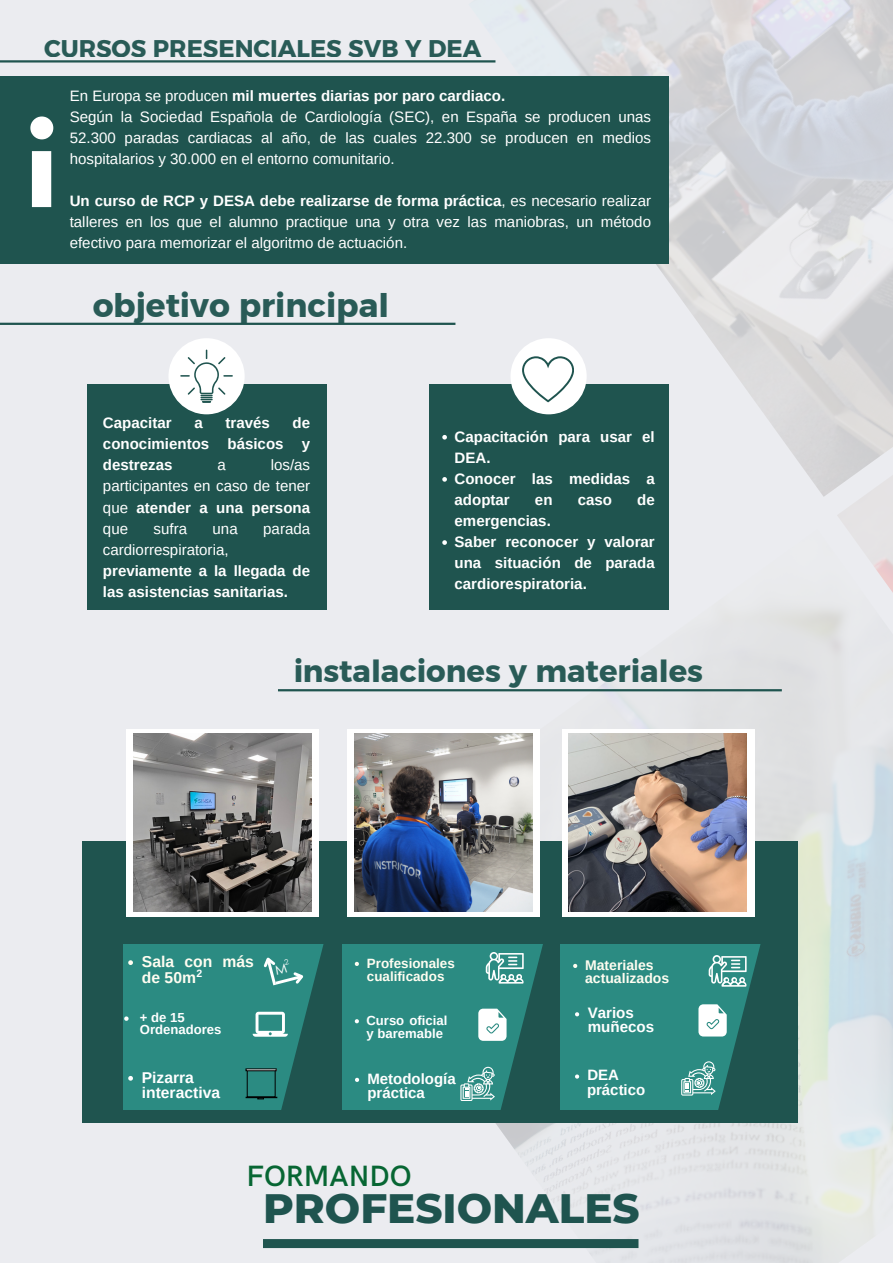
<style>
.page{position:relative;width:893px;height:1264px;background:#fff}
.page>*{position:absolute;margin:0;border:0;box-sizing:border-box;transform-origin:0 0}
.t1{font:700 109.05px "League Spartan";color:#fff}
.t2{font:800 41.85px "Montserrat";color:#1f544f}
.t3{font:32.7px "Kief Montaser Bold";color:#1f544f}
.t4{font:30.6px "Kief Montaser Bold";color:#1f544f}
.t5{font:600 29.4px "HK Grotesk";color:#076633}
.t6{font:24px "Kief Montaser Bold";color:#1f544f}
.t7{font:700 15.75px/15.5px "Arimo";color:#fffdf1}
.t8{font:700 15.6px/14.9px "Arimo";color:#fff}
.t9{font:700 15.15px/14.2px "Arimo";color:#fff}
.t10{font:15px/21px "Arimo";color:#fff;text-align:justify}
.t11{font:700 15px/21px "Arimo";color:#fff}
.t12{font:700 13.95px/13px "Arimo";color:#fffdf1}
.t13{font:700 13.35px/13px "Arimo";color:#fffdf1}
.t14{font:700 13.05px/12px "Arimo";color:#fff}
.t15{font:700 10.5px "Arimo";color:#fff}
.s1{font-weight:400}
.s2{font-weight:700}
</style>
<div class="page">
<div style="left:0;top:0;width:892px;height:1262px;background:#ebecf0"></div>
<img style="left:324px;top:529px;width:568px;height:733px">
<img style="left:468px;top:0;width:424px;height:497px">
<div style="left:263px;top:1238px;width:375px;height:9px;background:#1f544f"></div>
<hr style="left:0;top:60px;width:495px;height:2px;background:#1f544f">
<div style="left:0;top:76px;width:668px;height:187px;background:#1f544f"></div>
<hr style="left:0;top:323px;width:455px;height:2px;background:#1f544f">
<hr style="left:278px;top:689px;width:503px;height:2px;background:#1f544f">
<div style="left:87px;top:384px;width:239px;height:225px;background:#1f544f"></div>
<div style="left:429px;top:384px;width:239px;height:225px;background:#1f544f"></div>
<div style="left:168px;top:338px;width:77px;height:76px;background:#fff;border-radius:50%"></div>
<div style="left:510px;top:338px;width:76px;height:76px;background:#fff;border-radius:50%"></div>
<svg style="left:180px;top:349px;width:53px;height:53px"></svg>
<svg style="left:522px;top:356px;width:51px;height:46px"></svg>
<div style="left:83px;top:841px;width:715px;height:281px;background:#1f544f"></div>
<div style="left:127px;top:729px;width:192px;height:187px;background:#fff"></div>
<div style="left:347px;top:729px;width:192px;height:187px;background:#fff"></div>
<div style="left:562px;top:729px;width:192px;height:187px;background:#fff"></div>
<img style="left:134px;top:733px;width:178px;height:178px">
<img style="left:354px;top:733px;width:178px;height:178px">
<img style="left:568px;top:733px;width:178px;height:178px">
<svg style="left:442px;top:435px;width:5px;height:4px"></svg>
<svg style="left:442px;top:477px;width:5px;height:4px"></svg>
<svg style="left:442px;top:540px;width:5px;height:5px"></svg>
<svg style="left:342px;top:944px;width:201px;height:165px;background:#348b82"></svg>
<svg style="left:560px;top:944px;width:200px;height:165px;background:#348c83"></svg>
<svg style="left:123px;top:944px;width:200px;height:165px;background:#2d877f"></svg>
<h3 class="t6" style="left:44px;top:33px;width:438px">CURSOS PRESENCIALES SVB Y DEA</h3>
<p class="t1" style="left:25px;top:109px;width:34px">i</p>
<p class="t11" style="left:70px;top:85px;width:437px"><span class="s1">En Europa se producen</span> mil muertes diarias por paro cardiaco.</p>
<p class="t10" style="left:70px;top:106px;width:582px">Según la Sociedad Española de Cardiología (SEC), en España se producen unas 52.300 paradas cardiacas al año, de las cuales 22.300 se producen en medios hospitalarios y 30.000 en el entorno comunitario.</p>
<p class="t10" style="left:70px;top:190px;width:582px"><span class="s2">Un curso de RCP y DESA debe realizarse de forma práctica</span>, es necesario realizar talleres en los que el alumno practique una y otra vez las maniobras, un método efectivo para memorizar el algoritmo de actuación.</p>
<h3 class="t3" style="left:92px;top:285px;width:298px">objetivo principal</h3>
<p class="t11" style="left:103px;top:412px;width:70px">Capacitar</p>
<p class="t11" style="left:194px;top:412px;width:10px">a</p>
<p class="t11" style="left:225px;top:412px;width:46px">través</p>
<p class="t11" style="left:103px;top:412px;width:209px;text-align:justify;text-indent:189px">de conocimientos básicos y destrezas</p>
<p class="t10" style="left:103px;top:454px;width:209px;text-indent:168px">los/as participantes en caso de tener que <span class="s2">atender a una persona </span>que</p>
<p class="t10" style="left:217px;top:454px;width:10px">a</p>
<p class="t10" style="left:154px;top:518px;width:35px">sufra</p>
<p class="t10" style="left:212px;top:518px;width:27px">una</p>
<p class="t10" style="left:263px;top:518px;width:48px">parada</p>
<p class="t11" style="left:103px;top:539px;width:209px"><span class="s1">cardiorrespiratoria, </span>previamente a la llegada de las asistencias sanitarias.</p>
<p class="t11" style="left:454px;top:426px;width:202px">Capacitación para usar el<br>DEA.</p>
<p class="t11" style="left:454px;top:468px;width:202px">Conocer las medidas a adoptar</p>
<p class="t11" style="left:535px;top:489px;width:19px">en</p>
<p class="t11" style="left:577px;top:489px;width:36px">caso</p>
<p class="t11" style="left:637px;top:489px;width:19px">de</p>
<p class="t11" style="left:454px;top:510px;width:98px">emergencias.</p>
<p class="t11" style="left:454px;top:531px;width:202px;text-align:justify">Saber reconocer y valorar una situación de parada cardiorespiratoria.</p>
<h3 class="t4" style="left:293px;top:652px;width:411px">instalaciones y materiales</h3>
<p class="t7" style="left:142px;top:954px;width:113px">Sala con más de 50m</p>
<p class="t15" style="left:197px;top:967px;width:7px">2</p>
<p class="t13" style="left:367px;top:957px;width:89px">Profesionales cualificados</p>
<p class="t12" style="left:585px;top:958px;width:86px">Materiales actualizados</p>
<p class="t14" style="left:140px;top:1011px;width:83px">+ de 15<br>Ordenadores</p>
<p class="t14" style="left:366px;top:1014px;width:82px;line-height:12.5px">Curso oficial y baremable</p>
<p class="t9" style="left:587px;top:1005px;width:68px">Varios muñecos</p>
<p class="t8" style="left:142px;top:1070px;width:80px">Pizarra interactiva</p>
<p class="t11" style="left:367px;top:1071px;width:90px;line-height:14.2px">Metodología práctica</p>
<p class="t11" style="left:587px;top:1064px;width:33px">DEA</p>
<p class="t11" style="left:587px;top:1078px;width:60px">práctico</p>
<p class="t5" style="left:246px;top:1158px;width:167px">FORMANDO</p>
<p class="t2" style="left:263px;top:1181px;width:378px">PROFESIONALES</p>
</div>
